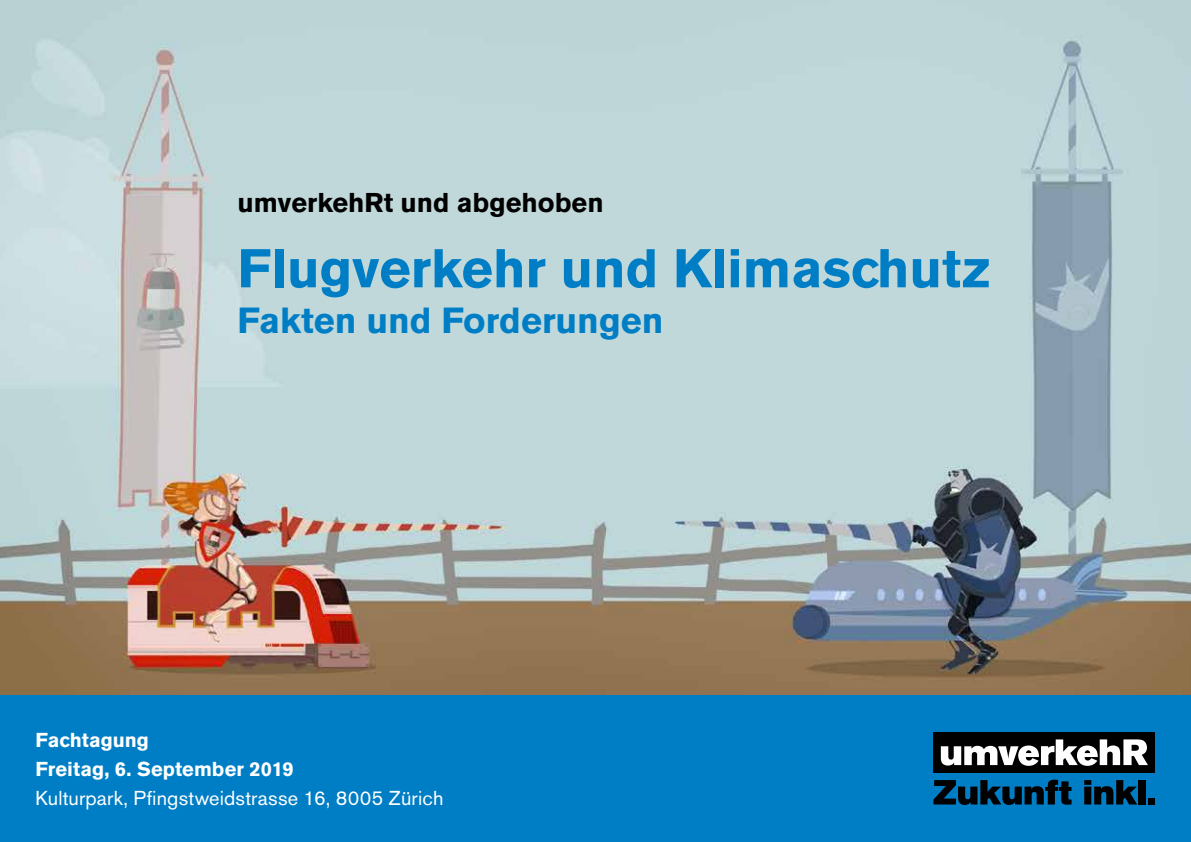
<style>
.page{position:relative;width:1191px;height:842px;background:#fff}
.page>*{position:absolute;margin:0;border:0;box-sizing:border-box;transform-origin:0 0}
.t1{font:700 54px "Akzidenz Grotesk BE";color:#007ec5}
.t2{font:700 36px "Akzidenz Grotesk BE";color:#007ec5}
.t3{font:700 27px "Akzidenz Grotesk BE";color:#000}
.t4{font:20px "Akzidenz Grotesk BE";letter-spacing:.01em;color:#fff}
.t5{font:700 20px/29px "Akzidenz Grotesk BE";letter-spacing:.005em;color:#fff}
</style>
<div class="page">
<img style="left:0;top:0;width:1191px;height:696px">
<div style="left:0;top:696px;width:1191px;height:146px;background:#007ec5"></div>
<div style="left:933px;top:732px;width:221px;height:40px;background:#000"></div>
<svg style="left:940px;top:739px;width:208px;height:27px"></svg>
<svg style="left:933px;top:780px;width:138px;height:25px"></svg>
<svg style="left:1084px;top:780px;width:53px;height:24px"></svg>
<div style="left:1138px;top:780px;width:7px;height:24px;background:#000"></div>
<svg style="left:1148px;top:798px;width:6px;height:6px"></svg>
<h3 class="t3" style="left:237px;top:187px;width:368px">umverkehRt und abgehoben</h3>
<h1 class="t1" style="left:237px;top:237px;width:754px">Flugverkehr und Klimaschutz</h1>
<h2 class="t2" style="left:237px;top:300px;width:427px">Fakten und Forderungen</h2>
<p class="t5" style="left:35px;top:726px;width:260px">Fachtagung<br>Freitag, 6. September 2019</p>
<p class="t4" style="left:35px;top:786px;width:409px">Kulturpark, Pfingstweidstrasse 16, 8005 Zürich</p>
</div>
